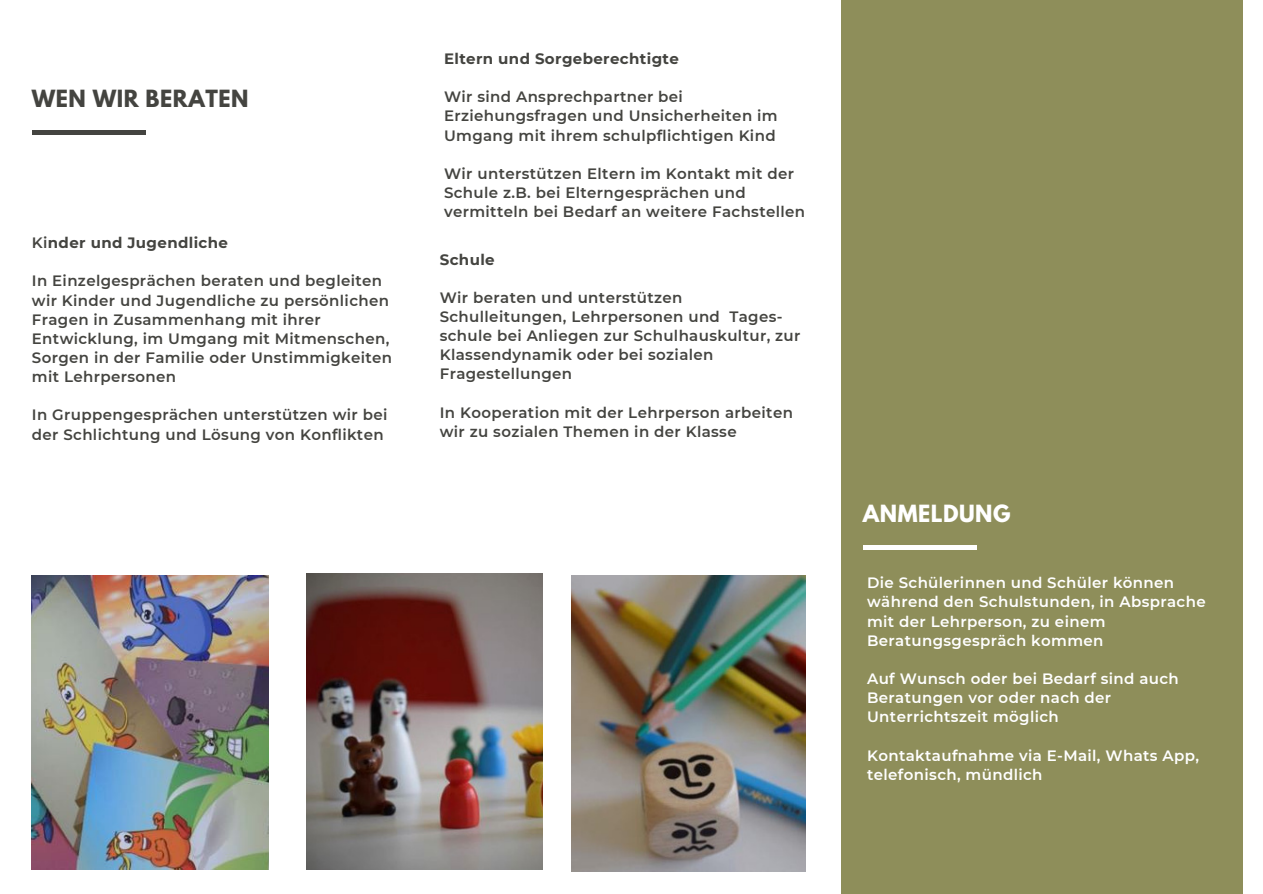
<style>
.page{position:relative;width:1263px;height:894px;background:#fff}
.page>*{position:absolute;margin:0;border:0;box-sizing:border-box;transform-origin:0 0}
.t1{font:700 21px "League Spartan";letter-spacing:.025em;color:#444440}
.t2{font:700 21px "League Spartan";letter-spacing:.025em;color:#fff}
.t3{font:600 15px/19.2px "Montserrat";letter-spacing:.025em;color:#444440}
.t4{font:600 15px/19.2px "Montserrat";letter-spacing:.025em;color:#fff}
.t5{font:700 15px "Montserrat";letter-spacing:.025em;color:#444440}
.s1{font-weight:600}
</style>
<div class="page">
<div style="left:842px;top:0;width:401px;height:893px;background:#8e8e5a"></div>
<img style="left:32px;top:575px;width:236px;height:294px">
<img style="left:307px;top:573px;width:236px;height:296px">
<img style="left:571px;top:575px;width:234px;height:296px">
<hr style="left:32px;top:130px;width:114px;height:4px;background:#444440">
<hr style="left:863px;top:545px;width:114px;height:4px;background:#fff">
<h1 class="t1" style="left:32px;top:88px;width:218px">WEN WIR BERATEN</h1>
<p class="t5" style="left:32px;top:233px;width:198px"><span class="s1">Ki</span>nder und Jugendliche</p>
<p class="t3" style="left:32px;top:271px;width:362px">In Einzelgesprächen beraten und begleiten wir Kinder und Jugendliche zu persönlichen Fragen in Zusammenhang mit ihrer Entwicklung, im Umgang mit Mitmenschen, Sorgen in der Familie oder Unstimmigkeiten mit Lehrpersonen</p>
<p class="t3" style="left:32px;top:405px;width:357px">In Gruppengesprächen unterstützen wir bei der Schlichtung und Lösung von Konflikten</p>
<p class="t5" style="left:444px;top:49px;width:236px">Eltern und Sorgeberechtigte</p>
<p class="t3" style="left:444px;top:87px;width:335px">Wir sind Ansprechpartner bei<br>Erziehungsfragen und Unsicherheiten im<br>Umgang mit ihrem schulpflichtigen Kind</p>
<p class="t3" style="left:444px;top:164px;width:363px">Wir unterstützen Eltern im Kontakt mit der<br>Schule z.B. bei Elterngesprächen und vermitteln bei Bedarf an weitere Fachstellen</p>
<h1 class="t5" style="left:440px;top:250px;width:56px">Schule</h1>
<p class="t3" style="left:440px;top:288px;width:362px">Wir beraten und unterstützen Schulleitungen, Lehrpersonen und Tages&shy;schule bei Anliegen zur Schulhauskultur, zur Klassendynamik oder bei sozialen Fragestellungen</p>
<p class="t3" style="left:440px;top:402px;width:355px">In Kooperation mit der Lehrperson arbeiten wir zu sozialen Themen in der Klasse</p>
<p class="t2" style="left:863px;top:503px;width:149px">ANMELDUNG</p>
<p class="t4" style="left:867px;top:573px;width:340px">Die Schülerinnen und Schüler können während den Schulstunden, in Absprache mit der Lehrperson, zu einem Beratungsgespräch kommen</p>
<p class="t4" style="left:867px;top:668px;width:313px">Auf Wunsch oder bei Bedarf sind auch<br>Beratungen vor oder nach der<br>Unterrichtszeit möglich</p>
<p class="t4" style="left:867px;top:745px;width:333px">Kontaktaufnahme via E-Mail, Whats App, telefonisch, mündlich</p>
</div>
